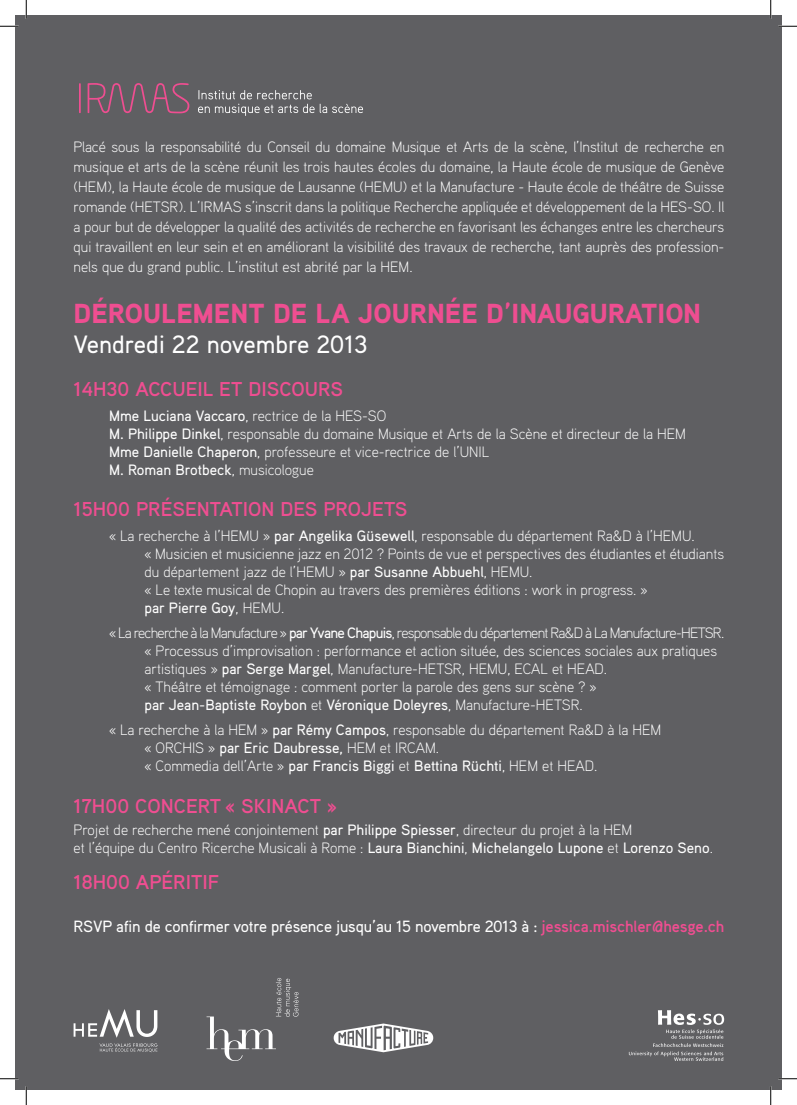
<style>
.page{position:relative;width:797px;height:1105px;background:#fff}
.page>*{position:absolute;margin:0;border:0;box-sizing:border-box;transform-origin:0 0}
.t1{font:27.5px "Aaux Pro Black SC";color:#ef4e91}
.t2{font:500 25px "Aaux Pro";color:#fff}
.t3{font:700 20px "Aaux Pro";color:#ef4e91}
.t4{font:500 16.25px "Aaux Pro";letter-spacing:-.01em;color:#fff}
.t5{font:300 15px/20px "Aaux Pro";color:#fff;text-align:justify}
.t6{font:500 15px "Aaux Pro";color:#fff}
.t7{font:300 15px "Aaux Pro";letter-spacing:-.05em;color:#fff}
.s1{font-weight:500}
.s2{font-weight:300}
.s3{font-weight:700;color:#ef4e91}
</style>
<div class="page">
<div style="left:16px;top:16px;width:765px;height:1073px;background:#5f5f62"></div>
<svg style="left:79px;top:83px;width:110px;height:30px;background:#7b5b6b"></svg>
<svg style="left:198px;top:90px;width:165px;height:26px;background:#747476"></svg>
<svg style="left:74px;top:978px;width:359px;height:83px;background:#6d6d70"></svg>
<svg style="left:629px;top:1010px;width:95px;height:51px;background:#767679"></svg>
<svg style="left:0;top:25px;width:19px;height:2px"></svg>
<svg style="left:778px;top:25px;width:19px;height:2px"></svg>
<svg style="left:0;top:1078px;width:19px;height:1px"></svg>
<svg style="left:778px;top:1078px;width:19px;height:1px"></svg>
<svg style="left:25px;top:0;width:2px;height:19px"></svg>
<svg style="left:25px;top:1086px;width:2px;height:19px"></svg>
<svg style="left:770px;top:0;width:1px;height:19px"></svg>
<svg style="left:770px;top:1086px;width:1px;height:19px"></svg>
<p class="t5" style="left:74px;top:136px;width:652px">Placé sous la responsabilité du Conseil du domaine Musique et Arts de la scène, l’Institut de recherche en musique et arts de la scène réunit les trois hautes écoles du domaine, la Haute école de musique de Genève (HEM), la Haute école de musique de Lausanne (HEMU) et la Manufacture - Haute école de théâtre de Suisse romande (HETSR). L’IRMAS s’inscrit dans la politique Recherche appliquée et développement de la HES-SO. Il a pour but de développer la qualité des activités de recherche en favorisant les échanges entre les chercheurs qui travaillent en leur sein et en améliorant la visibilité des travaux de recherche, tant auprès des profession&shy;nels que du grand public. L’institut est abrité par la HEM.</p>
<p class="t1" style="left:74px;top:296px;width:629px">DÉROULEMENT DE LA JOURNÉE D’INAUGURATION</p>
<p class="t2" style="left:74px;top:328px;width:295px">Vendredi 22 novembre 2013</p>
<p class="t3" style="left:74px;top:376px;width:271px">14H30 ACCUEIL ET DISCOURS</p>
<p class="t5" style="left:109px;top:405px;width:279px"><span class="s1">Mme Luciana Vaccaro</span>, rectrice de la HES-SO</p>
<p class="t5" style="left:109px;top:423px;width:578px"><span class="s1">M. Philippe Dinkel</span>, responsable du domaine Musique et Arts de la Scène et directeur de la HEM</p>
<p class="t5" style="left:109px;top:441px;width:382px"><span class="s1">Mme Danielle Chaperon</span>, professeure et vice-rectrice de l’UNIL</p>
<p class="t6" style="left:109px;top:460px;width:206px">M. Roman Brotbeck<span class="s2">, musicologue</span></p>
<p class="t3" style="left:74px;top:497px;width:335px">15H00 PRÉSENTATION DES PROJETS</p>
<p class="t5" style="left:109px;top:526px;width:587px">« La recherche à l’HEMU » <span class="s1">par Angelika Güsewell</span>, responsable du département Ra&amp;D à l’HEMU.</p>
<p class="t5" style="left:144px;top:544px;width:581px">« Musicien et musicienne jazz en 2012 ? Points de vue et perspectives des étudiantes et étudiants</p>
<p class="t5" style="left:144px;top:562px;width:389px">du département jazz de l’HEMU » <span class="s1">par Susanne Abbuehl</span>, HEMU.</p>
<p class="t5" style="left:144px;top:580px;width:504px">« Le texte musical de Chopin au travers des premières éditions : work in progress. »</p>
<p class="t6" style="left:144px;top:599px;width:141px">par Pierre Goy<span class="s2">, HEMU.</span></p>
<p class="t7" style="left:109px;top:624px;width:616px">« La recherche à la Manufacture » <span class="s1">par Yvane Chapuis</span>, responsable du département Ra&amp;D à La Manufacture-HETSR.</p>
<p class="t5" style="left:144px;top:641px;width:574px">« Processus d’improvisation : performance et action située, des sciences sociales aux pratiques</p>
<p class="t5" style="left:144px;top:659px;width:464px">artistiques » <span class="s1">par Serge Margel</span>, Manufacture-HETSR, HEMU, ECAL et HEAD.</p>
<p class="t5" style="left:144px;top:677px;width:453px">« Théâtre et témoignage : comment porter la parole des gens sur scène ? »</p>
<p class="t6" style="left:144px;top:696px;width:440px">par Jean-Baptiste Roybon <span class="s2">et</span> Véronique Doleyres<span class="s2">, Manufacture-HETSR.</span></p>
<p class="t5" style="left:109px;top:720px;width:554px">« La recherche à la HEM » <span class="s1">par Rémy Campos</span>, responsable du département Ra&amp;D à la HEM</p>
<p class="t5" style="left:144px;top:738px;width:296px">« ORCHIS » <span class="s1">par Eric Daubresse,</span> HEM et IRCAM.</p>
<p class="t5" style="left:144px;top:756px;width:454px">« Commedia dell’Arte » <span class="s1">par Francis Biggi</span> et <span class="s1">Bettina Rüchti</span>, HEM et HEAD.</p>
<p class="t3" style="left:74px;top:793px;width:265px">17H00 CONCERT « SKINACT »</p>
<p class="t5" style="left:74px;top:820px;width:560px">Projet de recherche mené conjointement <span class="s1">par Philippe Spiesser</span>, directeur du projet à la HEM</p>
<p class="t5" style="left:74px;top:838px;width:641px">et l’équipe du Centro Ricerche Musicali à Rome : <span class="s1">Laura Bianchini</span>, <span class="s1">Michelangelo Lupone</span> et <span class="s1">Lorenzo Seno</span>.</p>
<p class="t3" style="left:74px;top:869px;width:147px">18H00 APÉRITIF</p>
<p class="t4" style="left:74px;top:916px;width:652px">RSVP afin de confirmer votre présence jusqu’au 15 novembre 2013 à : <span class="s3">jessica.mischler@hesge.ch</span></p>
</div>
